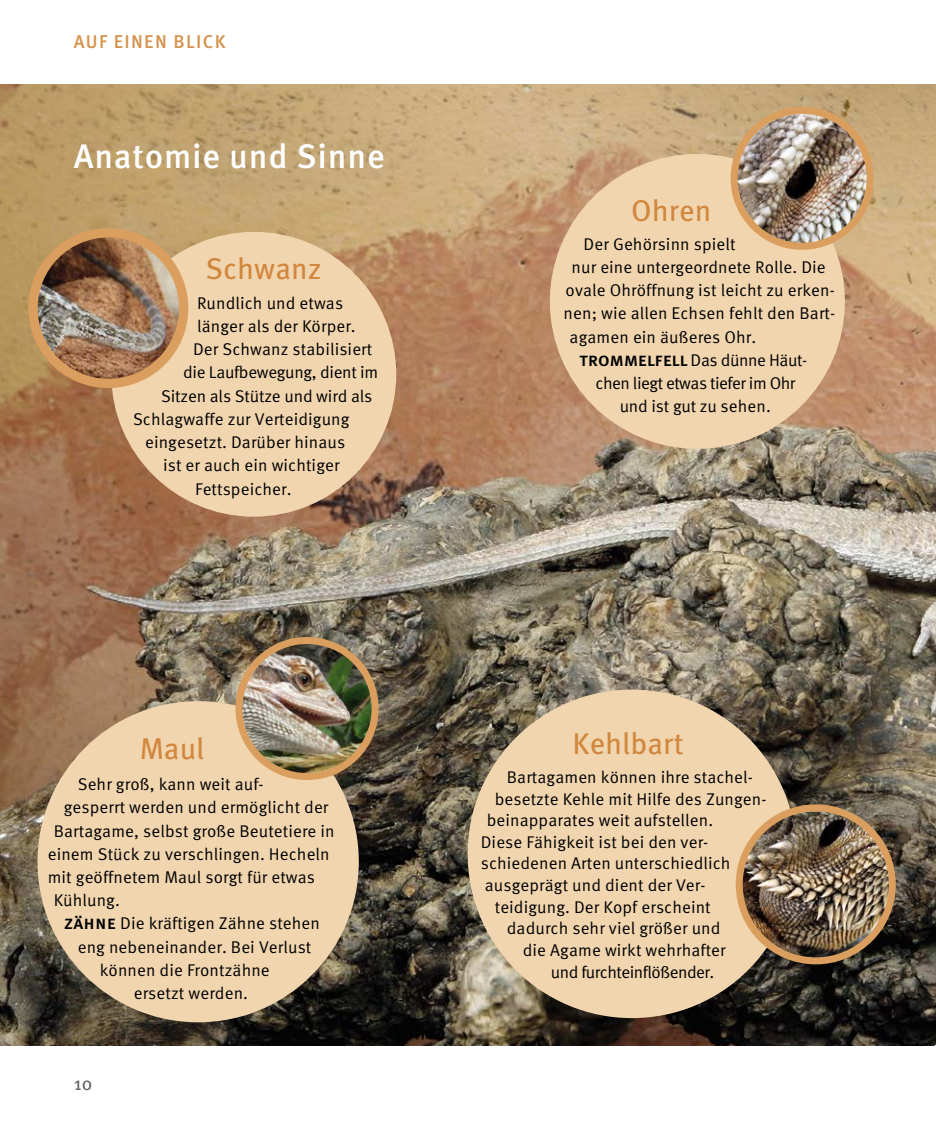
<style>
.page{position:relative;width:936px;height:1134px;background:#fff}
.page>*{position:absolute;margin:0;border:0;box-sizing:border-box;transform-origin:0 0}
.Sonderseite_Ü1{font:500 34px "Meta OT";letter-spacing:.02em;color:#fff}
.Sonderseite_Stich{font:30px "Meta OT";color:#d1873d}
.Kolumnentitel_links{font:500 18.4px "Meta OT";letter-spacing:.07em;color:#d5934d}
.Pagina{font:18.4px "Meta OT";color:#636363}
.Sonderseite_copy{font:17px "Meta OT Norm";letter-spacing:.005em;color:#000}
.Sonderseite_copy-2{font:17px "Meta OT Norm";letter-spacing:-.03em;color:#000}
.Sonderseite_copy-3{font:17px "Meta OT Norm";letter-spacing:-.025em;color:#000}
.Sonderseite_copy-4{font:17px "Meta OT Norm";letter-spacing:-.02em;color:#000}
.s1{font-family:"Meta OT";font-weight:500;font-size:19px}
</style>
<div class="page">
<img style="left:0;top:84px;width:935px;height:961px">
<div style="left:111px;top:232px;width:285px;height:285px;background:#f1d5af;border-radius:50%"></div>
<img style="left:33px;top:233px;width:151px;height:150px;border-radius:75px">
<div style="left:28px;top:228px;width:160px;height:160px;border:9px solid #da9f5e;border-radius:50%"></div>
<div style="left:37px;top:701px;width:322px;height:321px;background:#f1d5af;border-radius:50%"></div>
<div style="left:467px;top:690px;width:329px;height:328px;background:#f1d5af;border-radius:50%"></div>
<div style="left:550px;top:154px;width:294px;height:295px;background:#f1d5af;border-radius:50%"></div>
<img style="left:734px;top:110px;width:136px;height:136px;border-radius:68px">
<div style="left:730px;top:107px;width:143px;height:143px;border:7px solid #da9f5e;border-radius:50%"></div>
<img style="left:239px;top:640px;width:136px;height:136px;border-radius:68px">
<div style="left:235px;top:637px;width:143px;height:143px;border:7px solid #da9f5e;border-radius:50%"></div>
<img style="left:743px;top:811px;width:149px;height:148px">
<div style="left:735px;top:804px;width:160px;height:160px;border:7px solid #da9f5e;border-radius:50%"></div>
<p class="Kolumnentitel_links" style="left:74px;top:30px;width:153px">AUF EINEN BLICK</p>
<p class="Sonderseite_Ü1" style="left:74px;top:135px;width:312px">Anatomie und Sinne</p>
<p class="Sonderseite_Stich" style="left:205px;top:250px;width:118px">Schwanz</p>
<p class="Sonderseite_copy" style="left:197px;top:292px;width:148px">Rundlich und etwas</p>
<p class="Sonderseite_copy" style="left:197px;top:316px;width:160px">länger als der Körper.</p>
<p class="Sonderseite_copy" style="left:193px;top:339px;width:181px">Der Schwanz stabilisiert</p>
<p class="Sonderseite_copy-4" style="left:183px;top:362px;width:196px">die Laufbewegung, dient im</p>
<p class="Sonderseite_copy" style="left:161px;top:385px;width:213px">Sitzen als Stütze und wird als</p>
<p class="Sonderseite_copy" style="left:133px;top:409px;width:218px">Schlagwaffe zur Verteidigung</p>
<p class="Sonderseite_copy" style="left:145px;top:432px;width:202px">eingesetzt. Darüber hinaus</p>
<p class="Sonderseite_copy" style="left:163px;top:455px;width:178px">ist er auch ein wichtiger</p>
<p class="Sonderseite_copy" style="left:195px;top:478px;width:98px">Fettspeicher.</p>
<p class="Sonderseite_Stich" style="left:631px;top:192px;width:82px">Ohren</p>
<p class="Sonderseite_copy" style="left:583px;top:233px;width:153px">Der Gehörsinn spielt</p>
<p class="Sonderseite_copy" style="left:571px;top:257px;width:255px">nur eine untergeordnete Rolle. Die</p>
<p class="Sonderseite_copy" style="left:565px;top:280px;width:270px">ovale Ohröffnung ist leicht zu erken-</p>
<p class="Sonderseite_copy" style="left:563px;top:303px;width:273px">nen; wie allen Echsen fehlt den Bart-</p>
<p class="Sonderseite_copy" style="left:569px;top:326px;width:188px">agamen ein äußeres Ohr.</p>
<p class="Sonderseite_copy-3" style="left:579px;top:350px;width:229px"><span class="s1">trommelfell</span> Das dünne Häut-</p>
<p class="Sonderseite_copy-2" style="left:595px;top:373px;width:201px">chen liegt etwas tiefer im Ohr</p>
<p class="Sonderseite_copy" style="left:619px;top:396px;width:153px">und ist gut zu sehen.</p>
<p class="Sonderseite_Stich" style="left:140px;top:730px;width:66px">Maul</p>
<p class="Sonderseite_Stich" style="left:572px;top:725px;width:113px">Kehlbart</p>
<p class="Sonderseite_copy" style="left:78px;top:774px;width:186px">Sehr groß, kann weit auf-</p>
<p class="Sonderseite_copy" style="left:64px;top:797px;width:266px">gesperrt werden und ermöglicht der</p>
<p class="Sonderseite_copy" style="left:54px;top:820px;width:282px">Bartagame, selbst große Beutetiere in</p>
<p class="Sonderseite_copy" style="left:48px;top:844px;width:283px">einem Stück zu verschlingen. Hecheln</p>
<p class="Sonderseite_copy" style="left:48px;top:867px;width:269px">mit geöffnetem Maul sorgt für etwas</p>
<p class="Sonderseite_copy" style="left:54px;top:890px;width:68px">Kühlung.</p>
<p class="Sonderseite_copy" style="left:64px;top:913px;width:258px"><span class="s1">zähne</span> Die kräftigen Zähne stehen</p>
<p class="Sonderseite_copy" style="left:78px;top:937px;width:235px">eng nebeneinander. Bei Verlust</p>
<p class="Sonderseite_copy" style="left:100px;top:960px;width:171px">können die Frontzähne</p>
<p class="Sonderseite_copy" style="left:134px;top:983px;width:116px">ersetzt werden.</p>
<p class="Pagina" style="left:74px;top:1072px;width:20px">10</p>
<p class="Sonderseite_copy" style="left:507px;top:767px;width:248px">Bartagamen können ihre stachel-</p>
<p class="Sonderseite_copy" style="left:495px;top:788px;width:273px">besetzte Kehle mit Hilfe des Zungen-</p>
<p class="Sonderseite_copy" style="left:487px;top:810px;width:228px">beinapparates weit aufstellen.</p>
<p class="Sonderseite_copy" style="left:481px;top:832px;width:229px">Diese Fähigkeit ist bei den ver-</p>
<p class="Sonderseite_copy" style="left:481px;top:853px;width:251px">schiedenen Arten unterschiedlich</p>
<p class="Sonderseite_copy" style="left:485px;top:875px;width:219px">ausgeprägt und dient der Ver--</p>
<p class="Sonderseite_copy" style="left:495px;top:896px;width:217px">teidigung. Der Kopf erscheint</p>
<p class="Sonderseite_copy" style="left:507px;top:918px;width:215px">dadurch sehr viel größer und</p>
<p class="Sonderseite_copy" style="left:523px;top:940px;width:204px">die Agame wirkt wehrhafter</p>
<p class="Sonderseite_copy-2" style="left:551px;top:961px;width:165px">und furchteinflößender.</p>
</div>
